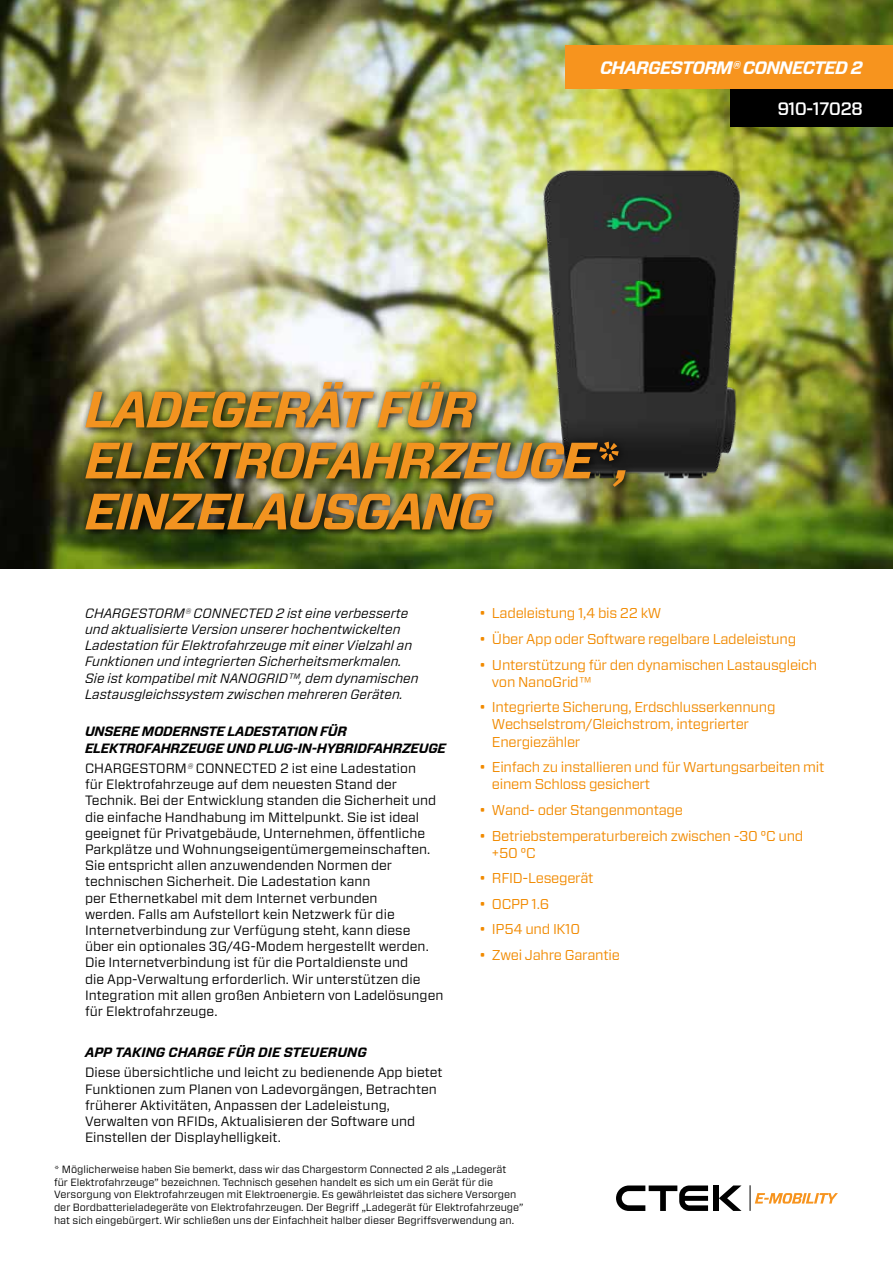
<style>
.page{position:relative;width:893px;height:1263px;background:#fff}
.page>*{position:absolute;margin:0;border:0;box-sizing:border-box;transform-origin:0 0}
.t1{font:italic 700 51px/51px "Forza";letter-spacing:-.04em;color:#f29320}
.t2{font:italic 700 18px "Forza";letter-spacing:-.04em;color:#fff}
.t3{font:500 18px "Forza";letter-spacing:-.04em;color:#fff}
.t4{font:14.25px/17.1px "Forza";letter-spacing:-.02em;color:#f18a00}
.t5{font:13.5px/16.2px "Forza";color:#000}
.t6{font:italic 13.5px/16.2px "Forza";color:#000}
.t7{font:italic 700 13.5px/16.2px "Forza";letter-spacing:-.02em;color:#000}
.t8{font:italic 700 13.5px "Forza";color:#000}
.t9{font:10.5px/12.6px "Forza";color:#000}
.s1{font-style:italic}
</style>
<div class="page">
<div style="left:713px;top:1185px;width:6px;height:26px;background:#000"></div>
<svg style="left:719px;top:1185px;width:22px;height:26px"></svg>
<svg style="left:616px;top:1185px;width:92px;height:26px"></svg>
<svg style="left:750px;top:1185px;width:88px;height:26px"></svg>
<img style="left:0;top:0;width:893px;height:568px">
<div style="left:731px;top:89px;width:162px;height:38px;background:#000"></div>
<img style="left:510px;top:108px;width:256px;height:437px">
<div style="left:566px;top:45px;width:327px;height:44px;background:#f7941e"></div>
<img style="left:79px;top:375px;width:556px;height:164px">
<h2 class="t2" style="left:600px;top:56px;width:264px">CHARGESTORM® CONNECTED 2</h2>
<h2 class="t2" style="left:620px;top:63px;width:250px">CHARGESTORM® CONNECTED</h2>
<h2 class="t3" style="left:777px;top:97px;width:87px">910-17028</h2>
<h1 class="t1" style="left:85px;top:384px;width:546px">LADEGERÄT FÜR<br>ELEKTROFAHRZEUGE*,<br>EINZELAUSGANG</h1>
<p class="t6" style="left:85px;top:605px;width:335px">CHARGESTORM® CONNECTED 2 ist eine verbesserte und aktualisierte Version unserer hochentwickelten Ladestation für Elektrofahrzeuge mit einer Vielzahl an Funktionen und integrierten Sicherheitsmerkmalen.<br>Sie ist kompatibel mit NANOGRID™, dem dynamischen Lastausgleichssystem zwischen mehreren Geräten.</p>
<p class="t7" style="left:85px;top:724px;width:363px">UNSERE MODERNSTE LADESTATION FÜR<br>ELEKTROFAHRZEUGE UND PLUG-IN-HYBRIDFAHRZEUGE</p>
<p class="t5" style="left:85px;top:760px;width:360px">CHARGESTORM<span class="s1">®</span> CONNECTED 2 ist eine Ladestation<br>für Elektrofahrzeuge auf dem neuesten Stand der Technik. Bei der Entwicklung standen die Sicherheit und die einfache Handhabung im Mittelpunkt. Sie ist ideal geeignet für Privatgebäude, Unternehmen, öffentliche Parkplätze und Wohnungseigentümergemeinschaften.<br>Sie entspricht allen anzuwendenden Normen der technischen Sicherheit. Die Ladestation kann<br>per Ethernetkabel mit dem Internet verbunden<br>werden. Falls am Aufstellort kein Netzwerk für die Internetverbindung zur Verfügung steht, kann diese<br>über ein optionales 3G/4G-Modem hergestellt werden.<br>Die Internetverbindung ist für die Portaldienste und<br>die App-Verwaltung erforderlich. Wir unterstützen die Integration mit allen großen Anbietern von Ladelösungen für Elektrofahrzeuge.</p>
<p class="t8" style="left:85px;top:1043px;width:283px">APP TAKING CHARGE FÜR DIE STEUERUNG</p>
<p class="t5" style="left:85px;top:1064px;width:359px">Diese übersichtliche und leicht zu bedienende App bietet Funktionen zum Planen von Ladevorgängen, Betrachten früherer Aktivitäten, Anpassen der Ladeleistung, Verwalten von RFIDs, Aktualisieren der Software und Einstellen der Displayhelligkeit.</p>
<p class="t4" style="left:479px;top:605px;width:184px">• Ladeleistung 1,4 bis 22 kW</p>
<p class="t4" style="left:479px;top:630px;width:318px">• Über App oder Software regelbare Ladeleistung</p>
<p class="t4" style="left:492px;top:656px;width:327px;text-indent:-13px">• Unterstützung für den dynamischen Lastausgleich von NanoGrid™</p>
<p class="t4" style="left:492px;top:699px;width:285px;text-indent:-13px">• Integrierte Sicherung, Erdschlusserkennung<br>Wechselstrom/Gleichstrom, integrierter<br>Energiezähler</p>
<p class="t4" style="left:492px;top:758px;width:334px;text-indent:-13px">• Einfach zu installieren und für Wartungsarbeiten mit einem Schloss gesichert</p>
<p class="t4" style="left:479px;top:801px;width:205px">• Wand- oder Stangenmontage</p>
<p class="t4" style="left:492px;top:827px;width:313px;text-indent:-13px">• Betriebstemperaturbereich zwischen -30 °C und +50 °C</p>
<p class="t4" style="left:479px;top:869px;width:116px">• RFID-Lesegerät</p>
<p class="t4" style="left:479px;top:895px;width:71px">• OCPP 1.6</p>
<p class="t4" style="left:479px;top:921px;width:103px">• IP54 und IK10</p>
<p class="t4" style="left:479px;top:946px;width:142px">• Zwei Jahre Garantie</p>
<p class="t9" style="left:54px;top:1163px;width:471px">* Möglicherweise haben Sie bemerkt, dass wir das Chargestorm Connected 2 als „Ladegerät<br>für Elektrofahrzeuge” bezeichnen. Technisch gesehen handelt es sich um ein Gerät für die Versorgung von Elektrofahrzeugen mit Elektroenergie. Es gewährleistet das sichere Versorgen der Bordbatterieladegeräte von Elektrofahrzeugen. Der Begriff „Ladegerät für Elektrofahrzeuge” hat sich eingebürgert. Wir schließen uns der Einfachheit halber dieser Begriffsverwendung an.</p>
</div>
